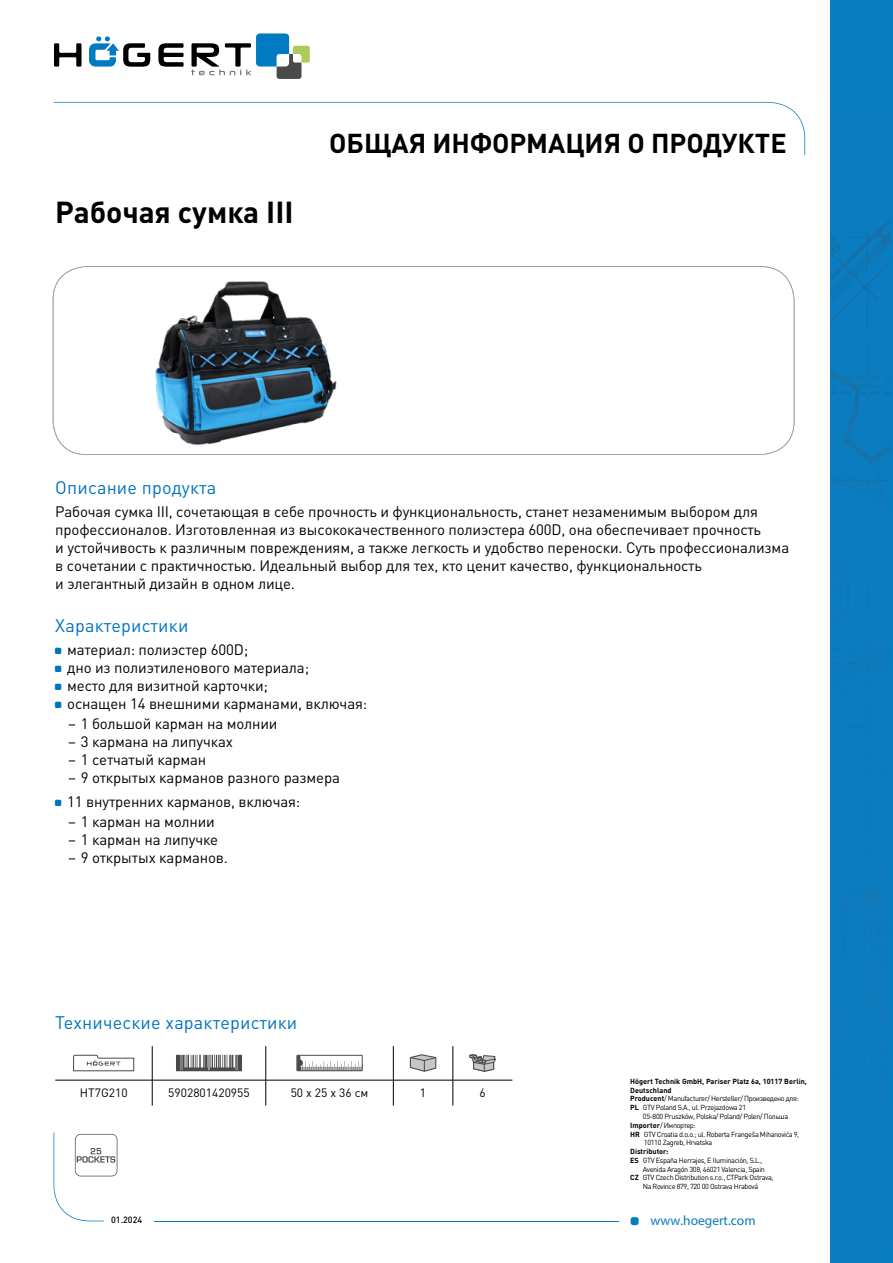
<style>
.page{position:relative;width:893px;height:1263px;background:#fff}
.page>*{position:absolute;margin:0;border:0;box-sizing:border-box;transform-origin:0 0}
.t1{font:700 30px "DIN Pro";color:#000}
.t2{font:700 27px "DIN Pro";color:#000}
.t3{font:18px "DIN Pro";letter-spacing:.01em;color:#0074bc}
.t4{font:15px/18px "DIN Pro";letter-spacing:-.01em;color:#000}
.t5{font:13.5px "Myriad Pro";color:#087dbf}
.t6{font:12px "DIN Pro";color:#000}
.t7{font:500 9px "DIN Pro";color:#000}
.t8{font:7.35px "DIN Pro";letter-spacing:-.05em;color:#000}
.t9{font:700 7.35px "DIN Pro";color:#000}
.s1{font-weight:700}
</style>
<div class="page">
<div style="left:631px;top:1217px;width:8px;height:8px;background:#087dbf;border-radius:3px"></div>
<svg style="left:54px;top:102px;width:751px;height:53px"></svg>
<hr style="left:154px;top:1220px;width:465px;height:1px;background:#087dbf">
<div style="left:830px;top:0;width:63px;height:1263px;background:#087dbf"></div>
<img style="left:831px;top:273px;width:50px;height:56px">
<img style="left:867px;top:222px;width:24px;height:43px">
<img style="left:831px;top:222px;width:56px;height:42px">
<svg style="left:831px;top:341px;width:60px;height:565px"></svg>
<img style="left:863px;top:906px;width:28px;height:76px">
<img style="left:831px;top:877px;width:60px;height:2px">
<img style="left:848px;top:647px;width:43px;height:3px">
<svg style="left:53px;top:266px;width:741px;height:189px"></svg>
<svg style="left:54px;top:43px;width:27px;height:24px"></svg>
<svg style="left:158px;top:43px;width:26px;height:24px"></svg>
<svg style="left:89px;top:36px;width:61px;height:31px"></svg>
<svg style="left:191px;top:33px;width:119px;height:46px"></svg>
<img style="left:143px;top:270px;width:203px;height:185px">
<hr style="left:55px;top:1080px;width:97px;height:1px;background:#000">
<hr style="left:152px;top:1080px;width:114px;height:1px;background:#000">
<hr style="left:266px;top:1080px;width:127px;height:1px;background:#000">
<hr style="left:393px;top:1080px;width:60px;height:1px;background:#000">
<hr style="left:453px;top:1080px;width:59px;height:1px;background:#000">
<hr style="left:152px;top:1046px;width:1px;height:34px;background:#000">
<hr style="left:265px;top:1046px;width:1px;height:34px;background:#000">
<hr style="left:393px;top:1046px;width:1px;height:34px;background:#000">
<hr style="left:453px;top:1046px;width:1px;height:34px;background:#000">
<svg style="left:152px;top:1080px;width:1px;height:26px"></svg>
<svg style="left:265px;top:1080px;width:1px;height:26px"></svg>
<svg style="left:393px;top:1080px;width:1px;height:26px"></svg>
<svg style="left:453px;top:1080px;width:1px;height:26px"></svg>
<svg style="left:73px;top:1055px;width:61px;height:16px"></svg>
<svg style="left:176px;top:1055px;width:66px;height:16px"></svg>
<svg style="left:298px;top:1057px;width:63px;height:12px"></svg>
<div style="left:296px;top:1055px;width:67px;height:16px;border:1px solid #4a4a49"></div>
<svg style="left:410px;top:1054px;width:26px;height:18px"></svg>
<svg style="left:469px;top:1054px;width:27px;height:17px"></svg>
<svg style="left:54px;top:1132px;width:63px;height:89px"></svg>
<h1 class="t1" style="left:55px;top:187px;width:240px">Рабочая сумка III</h1>
<h2 class="t2" style="left:329px;top:121px;width:459px">ОБЩАЯ ИНФОРМАЦИЯ О ПРОДУКТЕ</h2>
<p class="t3" style="left:55px;top:475px;width:163px">Описание продукта</p>
<p class="t4" style="left:55px;top:501px;width:735px">Рабочая сумка III, сочетающая в себе прочность и функциональность, станет незаменимым выбором для профессионалов. Изготовленная из высококачественного полиэстера 600D, она обеспечивает прочность<br>и устойчивость к различным повреждениям, а также легкость и удобство переноски. Суть профессионализма в сочетании с практичностью. Идеальный выбор для тех, кто ценит качество, функциональность<br>и элегантный дизайн в одном лице.</p>
<p class="t3" style="left:55px;top:613px;width:135px">Характеристики</p>
<p class="t4" style="left:67px;top:639px;width:301px">материал: полиэстер 600D;<br>дно из полиэтиленового материала;<br>место для визитной карточки;<br>оснащен 14 внешними карманами, включая:</p>
<p class="t4" style="left:68px;top:714px;width:211px">– 1 большой карман на молнии</p>
<p class="t4" style="left:68px;top:732px;width:167px">– 3 кармана на липучках</p>
<p class="t4" style="left:68px;top:750px;width:140px">– 1 сетчатый карман</p>
<p class="t4" style="left:67px;top:764px;width:274px;line-height:24.3px">– 9 открытых карманов разного размера<br>11 внутренних карманов, включая:</p>
<p class="t4" style="left:68px;top:812px;width:148px">– 1 карман на молнии</p>
<p class="t4" style="left:68px;top:830px;width:152px">– 1 карман на липучке</p>
<p class="t4" style="left:68px;top:848px;width:161px">– 9 открытых карманов.</p>
<p class="t3" style="left:55px;top:1010px;width:244px">Технические характеристики</p>
<p class="t6" style="left:80px;top:1085px;width:49px">HT7G210</p>
<p class="t6" style="left:168px;top:1085px;width:83px">5902801420955</p>
<p class="t6" style="left:291px;top:1085px;width:79px">50 x 25 x 36 см</p>
<p class="t6" style="left:420px;top:1085px;width:8px">1</p>
<p class="t6" style="left:479px;top:1085px;width:8px">6</p>
<p class="t7" style="left:111px;top:1213px;width:33px">01.2024</p>
<p class="t9" style="left:630px;top:1075px;width:178px">Högert Technik GmbH, Pariser Platz 6a, 10117 Berlin,</p>
<p class="t9" style="left:630px;top:1084px;width:43px">Deutschland</p>
<p class="t8" style="left:630px;top:1094px;width:170px"><span class="s1">Producent</span>/ Manufacturer/ Hersteller/ Произведено для:</p>
<p class="t8" style="left:630px;top:1102px;width:117px"><span class="s1">PL</span> GTV Poland S.A., ul. Przejazdowa 21</p>
<p class="t8" style="left:643px;top:1111px;width:147px">05-800 Pruszków, Polska/ Poland/ Polen/ Польша</p>
<p class="t8" style="left:630px;top:1120px;width:67px"><span class="s1">Importer</span>/ Импортер:</p>
<p class="t8" style="left:630px;top:1129px;width:171px"><span class="s1">HR</span> GTV Croatia d.o.o.; ul. Roberta Frangeša Mihanovića 9,</p>
<p class="t8" style="left:644px;top:1138px;width:70px">10110 Zagreb, Hrvatska</p>
<p class="t9" style="left:630px;top:1145px;width:40px">Distributor:</p>
<p class="t8" style="left:630px;top:1155px;width:134px"><span class="s1">ES</span> GTV España Herrajes, E Iluminación, S.L.,</p>
<p class="t8" style="left:643px;top:1164px;width:124px">Avenida Aragón 308, 46021 Valencia, Spain</p>
<p class="t8" style="left:630px;top:1173px;width:145px"><span class="s1">CZ</span> GTV Czech Distribution s.r.o., CTPark Ostrava,</p>
<p class="t8" style="left:643px;top:1181px;width:117px">Na Rovince 879, 720 00 Ostrava Hrabová</p>
<p class="t5" style="left:651px;top:1212px;width:107px">www.hoegert.com</p>
</div>
